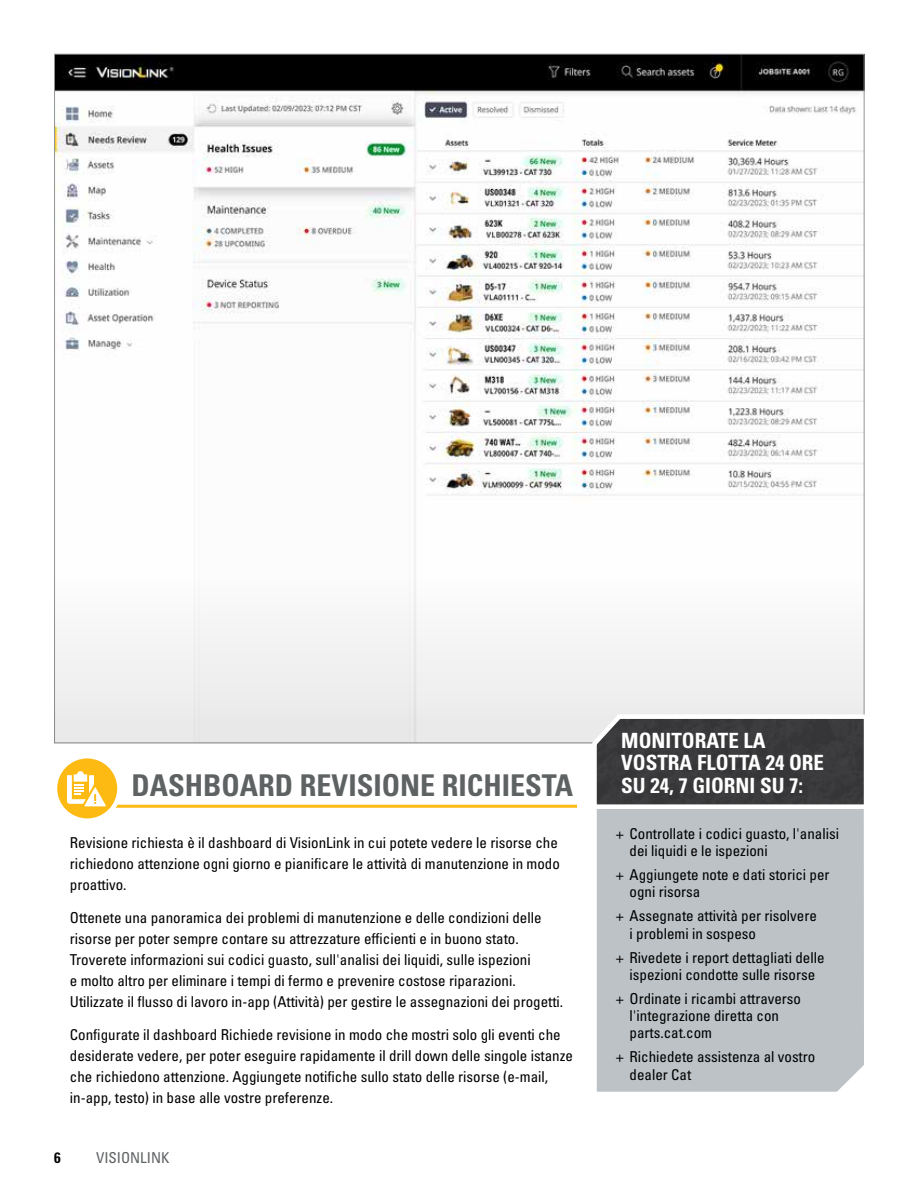
<style>
.page{position:relative;width:918px;height:1188px;background:#fff}
.page>*{position:absolute;margin:0;border:0;box-sizing:border-box;transform-origin:0 0}
.t1{font:30px "Univers LTCYR 67 Bold Cond";color:#5e6263}
.t2{font:21px/22.5px "Univers LTCYR 67 Bold Cond";color:#fff}
.t3{font:condensed 15px/21px "Univers LTCYR 57";color:#000}
.t4{font:condensed 15px "Univers LTCYR 57";color:#5e6263}
.t5{font:15px "Univers LTCYR 67 Bold Cond";color:#000}
</style>
<div class="page">
<img style="left:56px;top:56px;width:806px;height:266px">
<hr style="left:72px;top:805px;width:505px;height:3px;background:#fdba12">
<svg style="left:55px;top:756px;width:64px;height:65px;background:#fdc538"></svg>
<div style="left:53px;top:754px;width:69px;height:69px;border:4px solid #fff;border-radius:50%"></div>
<svg style="left:67px;top:771px;width:39px;height:35px"></svg>
<svg style="left:54px;top:322px;width:810px;height:421px"></svg>
<svg style="left:590px;top:710px;width:275px;height:92px;background:#525253"></svg>
<div style="left:596px;top:802px;width:268px;height:290px;background:#bcc2c6"></div>
<h1 class="t1" style="left:132px;top:767px;width:443px">DASHBOARD REVISIONE RICHIESTA</h1>
<p class="t3" style="left:70px;top:832px;width:491px">Revisione richiesta è il dashboard di VisionLink in cui potete vedere le risorse che richiedono attenzione ogni giorno e pianificare le attività di manutenzione in modo proattivo.</p>
<p class="t3" style="left:70px;top:907px;width:495px">Ottenete una panoramica dei problemi di manutenzione e delle condizioni delle risorse per poter sempre contare su attrezzature efficienti e in buono stato.<br>Troverete informazioni sui codici guasto, sull'analisi dei liquidi, sulle ispezioni<br>e molto altro per eliminare i tempi di fermo e prevenire costose riparazioni.<br>Utilizzate il flusso di lavoro in-app (Attività) per gestire le assegnazioni dei progetti.</p>
<p class="t3" style="left:70px;top:1024px;width:505px">Configurate il dashboard Richiede revisione in modo che mostri solo gli eventi che desiderate vedere, per poter eseguire rapidamente il drill down delle singole istanze che richiedono attenzione. Aggiungete notifiche sullo stato delle risorse (e-mail, in-app, testo) in base alle vostre preferenze.</p>
<p class="t5" style="left:54px;top:1148px;width:8px">6</p>
<p class="t4" style="left:96px;top:1148px;width:75px">VISIONLINK</p>
<h2 class="t2" style="left:621px;top:729px;width:204px">MONITORATE LA<br>VOSTRA FLOTTA 24 ORE<br>SU 24, 7 GIORNI SU 7:</h2>
<p class="t3" style="left:630px;top:825px;width:211px;line-height:17.2px;text-indent:-14px">+ Controllate i codici guasto, l'analisi dei liquidi e le ispezioni</p>
<p class="t3" style="left:630px;top:866px;width:201px;line-height:17.2px;text-indent:-14px">+ Aggiungete note e dati storici per ogni risorsa</p>
<p class="t3" style="left:630px;top:907px;width:189px;line-height:17.2px;text-indent:-14px">+ Assegnate attività per risolvere i problemi in sospeso</p>
<p class="t3" style="left:616px;top:948px;width:210px;line-height:17.2px;text-align:center">+ Rivedete i report dettagliati delle ispezioni condotte sulle risorse</p>
<p class="t3" style="left:630px;top:990px;width:173px;line-height:17.2px;text-indent:-14px">+ Ordinate i ricambi attraverso l'integrazione diretta con parts.cat.com</p>
<p class="t3" style="left:630px;top:1048px;width:187px;line-height:17.2px;text-indent:-14px">+ Richiedete assistenza al vostro dealer Cat</p>
</div>
